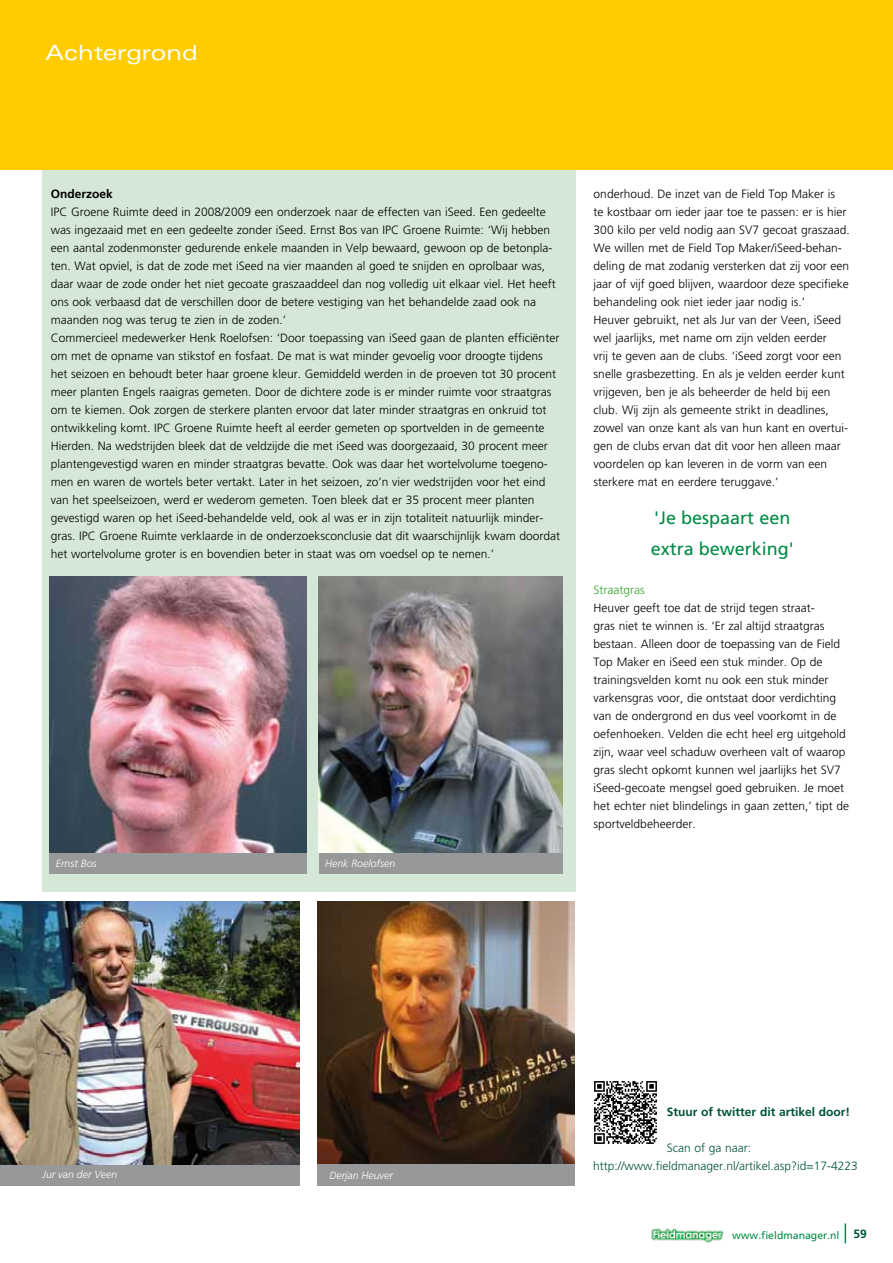
<style>
.page{position:relative;width:893px;height:1263px;background:#fff}
.page>*{position:absolute;margin:0;border:0;box-sizing:border-box;transform-origin:0 0}
.t1{font:expanded 21px "Univers";color:#fff}
.t2{font:18px/31.5px "Frutiger";color:#008b45}
.t3{font:300 12px/18px "Frutiger";color:#000}
.t4{font:300 12px/18px "Frutiger";color:#00523c}
.t5{font:700 12px "Frutiger";color:#00523c}
.t6{font:300 12px "Frutiger";color:#35a32c}
.t7{font:700 12px "Frutiger";color:#000}
.t8{font:italic 300 10.5px "Frutiger";color:#fff}
.t9{font:10.5px "Frutiger";color:#008b45}
.s1{font-weight:700;font-size:12px;color:#00523c}
</style>
<div class="page">
<svg style="left:845px;top:1223px;width:1px;height:20px"></svg>
<img style="left:651px;top:1228px;width:73px;height:15px">
<div style="left:43px;top:153px;width:533px;height:738px;background:#d5e8d8"></div>
<div style="left:0;top:0;width:893px;height:170px;background:#fecc00"></div>
<div style="left:49px;top:852px;width:258px;height:21px;background:#97989a"></div>
<div style="left:319px;top:852px;width:244px;height:21px;background:#97989a"></div>
<img style="left:50px;top:576px;width:257px;height:276px">
<img style="left:319px;top:577px;width:244px;height:275px">
<img style="left:318px;top:902px;width:257px;height:263px">
<div style="left:318px;top:1165px;width:257px;height:21px;background:#97989a"></div>
<div style="left:0;top:1164px;width:300px;height:21px;background:#97989a"></div>
<img style="left:0;top:901px;width:300px;height:263px">
<svg style="left:594px;top:1081px;width:63px;height:63px"></svg>
<h1 class="t1" style="left:46px;top:40px;width:154px">Achtergrond</h1>
<p class="t7" style="left:51px;top:187px;width:64px">Onderzoek</p>
<p class="t3" style="left:51px;top:203px;width:511px">IPC Groene Ruimte deed in 2008/2009 een onderzoek naar de effecten van iSeed. Een gedeelte was ingezaaid met en een gedeelte zonder iSeed. Ernst Bos van IPC Groene Ruimte: ‘Wij hebben een aantal zodenmonster gedurende enkele maanden in Velp bewaard, gewoon op de betonpla&shy;ten. Wat opviel, is dat de zode met iSeed na vier maanden al goed te snijden en oprolbaar was, daar waar de zode onder het niet gecoate graszaaddeel dan nog volledig uit elkaar viel. Het heeft ons ook verbaasd dat de verschillen door de betere vestiging van het behandelde zaad ook na maanden nog was terug te zien in de zoden.’<br>Commercieel medewerker Henk Roelofsen: ‘Door toepassing van iSeed gaan de planten efficiënter om met de opname van stikstof en fosfaat. De mat is wat minder gevoelig voor droogte tijdens het seizoen en behoudt beter haar groene kleur. Gemiddeld werden in de proeven tot 30 procent meer planten Engels raaigras gemeten. Door de dichtere zode is er minder ruimte voor straatgras om te kiemen. Ook zorgen de sterkere planten ervoor dat later minder straatgras en onkruid tot ontwikkeling komt. IPC Groene Ruimte heeft al eerder gemeten op sportvelden in de gemeente Hierden. Na wedstrijden bleek dat de veldzijde die met iSeed was doorgezaaid, 30 procent meer plantengevestigd waren en minder straatgras bevatte. Ook was daar het wortelvolume toegeno&shy;men en waren de wortels beter vertakt. Later in het seizoen, zo’n vier wedstrijden voor het eind van het speelseizoen, werd er wederom gemeten. Toen bleek dat er 35 procent meer planten gevestigd waren op het iSeed-behandelde veld, ook al was er in zijn totaliteit natuurlijk minder&shy;gras. IPC Groene Ruimte verklaarde in de onderzoeksconclusie dat dit waarschijnlijk kwam doordat het wortelvolume groter is en bovendien beter in staat was om voedsel op te nemen.’</p>
<p class="t8" style="left:56px;top:858px;width:42px">Ernst Bos</p>
<p class="t8" style="left:325px;top:858px;width:72px">Henk Roelofsen</p>
<p class="t3" style="left:594px;top:185px;width:258px">onderhoud. De inzet van de Field Top Maker is<br>te kostbaar om ieder jaar toe te passen: er is hier 300 kilo per veld nodig aan SV7 gecoat graszaad.<br>We willen met de Field Top Maker/iSeed-behan&shy;deling de mat zodanig versterken dat zij voor een jaar of vijf goed blijven, waardoor deze specifieke behandeling ook niet ieder jaar nodig is.’<br>Heuver gebruikt, net als Jur van der Veen, iSeed wel jaarlijks, met name om zijn velden eerder<br>vrij te geven aan de clubs. ‘iSeed zorgt voor een snelle grasbezetting. En als je velden eerder kunt vrijgeven, ben je als beheerder de held bij een club. Wij zijn als gemeente strikt in deadlines, zowel van onze kant als van hun kant en overtui&shy;gen de clubs ervan dat dit voor hen alleen maar voordelen op kan leveren in de vorm van een sterkere mat en eerdere teruggave.’</p>
<h2 class="t2" style="left:651px;top:502px;width:145px">'Je bespaart een extra bewerking'</h2>
<p class="t6" style="left:594px;top:583px;width:53px">Straatgras</p>
<p class="t3" style="left:594px;top:599px;width:257px">Heuver geeft toe dat de strijd tegen straat-<br>gras niet te winnen is. ‘Er zal altijd straatgras bestaan. Alleen door de toepassing van de Field Top Maker en iSeed een stuk minder. Op de trainingsvelden komt nu ook een stuk minder varkensgras voor, die ontstaat door verdichting van de ondergrond en dus veel voorkomt in de oefenhoeken. Velden die echt heel erg uitgehold zijn, waar veel schaduw overheen valt of waarop gras slecht opkomt kunnen wel jaarlijks het SV7 iSeed-gecoate mengsel goed gebruiken. Je moet het echter niet blindelings in gaan zetten,’ tipt de sportveldbeheerder.</p>
<p class="t8" style="left:43px;top:1168px;width:76px">Jur van der Veen</p>
<p class="t8" style="left:329px;top:1169px;width:65px">Derjan Heuver</p>
<p class="t5" style="left:667px;top:1105px;width:185px">Stuur of twitter dit artikel door!</p>
<p class="t4" style="left:593px;top:1139px;width:266px;text-indent:74px">Scan of ga naar: http://www.fieldmanager.nl/artikel.asp?id=17-4223</p>
<p class="t9" style="left:732px;top:1229px;width:136px">www.fieldmanager.nl <span class="s1">59</span></p>
</div>
